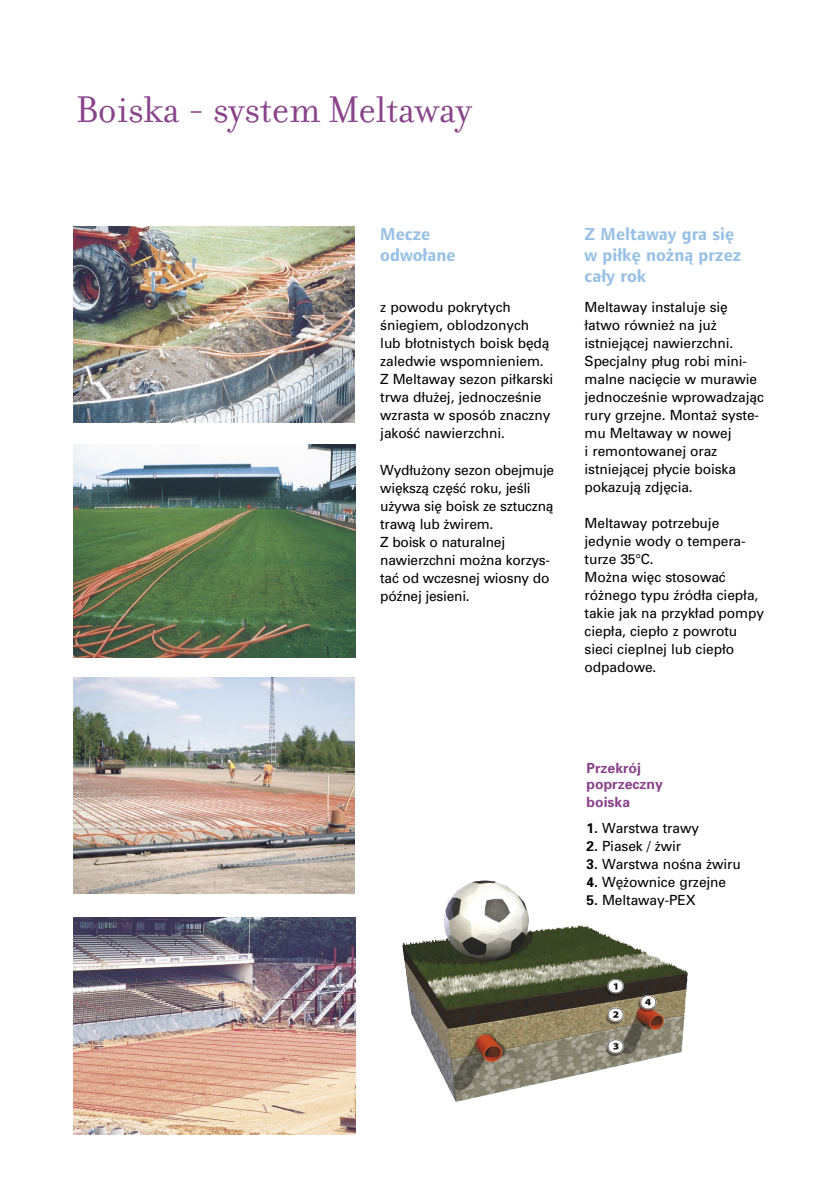
<style>
.page{position:relative;width:840px;height:1191px;background:#fff}
.page>*{position:absolute;margin:0;border:0;box-sizing:border-box;transform-origin:0 0}
.t1{font:40px "Filosofia CE Regular";letter-spacing:-.005em;color:#89438a}
.t2{font:700 18px/21px "Foundry Form Sans";color:#99c1e5}
.t3{font:14px/18px "Punivers";letter-spacing:-.005em;color:#000}
.t4{font:700 14px/16px "Punivers";color:#89438a}
.s1{font-weight:700}
</style>
<div class="page">
<img style="left:73px;top:445px;width:282px;height:213px">
<img style="left:74px;top:677px;width:280px;height:217px">
<img style="left:74px;top:227px;width:280px;height:196px">
<img style="left:402px;top:881px;width:285px;height:220px">
<img style="left:73px;top:917px;width:282px;height:217px">
<h1 class="t1" style="left:76px;top:87px;width:397px">Boiska - system Meltaway</h1>
<p class="t2" style="left:380px;top:223px;width:77px">Mecze odwołane</p>
<p class="t3" style="left:380px;top:298px;width:174px">z powodu pokrytych<br>Êniegiem, oblodzonych<br>lub b∏otnistych boisk b´dà zaledwie wspomnieniem.<br>Z Meltaway sezon pi∏karski trwa d∏u˝ej, jednoczeÊnie wzrasta w sposób znaczny jakoÊç nawierzchni.</p>
<p class="t3" style="left:380px;top:460px;width:175px">Wyd∏u˝ony sezon obejmuje wi´kszà cz´Êç roku, jeÊli u˝ywa si´ boisk ze sztucznà trawà lub ˝wirem.<br>Z boisk o naturalnej nawierzchni mo˝na korzys&shy;taç od wczesnej wiosny do póênej jesieni.</p>
<p class="t2" style="left:584px;top:223px;width:158px">Z Meltaway gra się w piłkę nożną przez cały rok</p>
<p class="t3" style="left:584px;top:297px;width:181px">Meltaway instaluje si´ ∏atwo równie˝ na ju˝ istniejàcej nawierzchni.<br>Specjalny p∏ug robi mini&shy;malne naci´cie w murawie jednoczeÊnie wprowadzajàc rury grzejne. Monta˝ syste&shy;mu Meltaway w nowej<br>i remontowanej oraz istniejàcej p∏ycie boiska pokazujà zdj´cia.</p>
<p class="t3" style="left:584px;top:513px;width:181px">Meltaway potrzebuje jedynie wody o tempera&shy;turze 35°C.<br>Mo˝na wi´c stosowaç ró˝nego typu êród∏a ciep∏a, takie jak na przyk∏ad pompy ciep∏a, ciep∏o z powrotu sieci cieplnej lub ciep∏o odpadowe.</p>
<p class="t4" style="left:586px;top:759px;width:78px">Przekrój poprzeczny</p>
<p class="t4" style="left:586px;top:793px;width:45px">boiska</p>
<p class="t3" style="left:586px;top:818px;width:114px"><span class="s1">1.</span> Warstwa trawy</p>
<p class="t3" style="left:586px;top:836px;width:96px"><span class="s1">2.</span> Piasek / ˝wir</p>
<p class="t3" style="left:586px;top:854px;width:156px"><span class="s1">3.</span> Warstwa noÊna ˝wiru</p>
<p class="t3" style="left:586px;top:872px;width:141px"><span class="s1">4.</span> W´˝ownice grzejne</p>
<p class="t3" style="left:586px;top:890px;width:111px"><span class="s1">5.</span> Meltaway-PEX</p>
</div>
